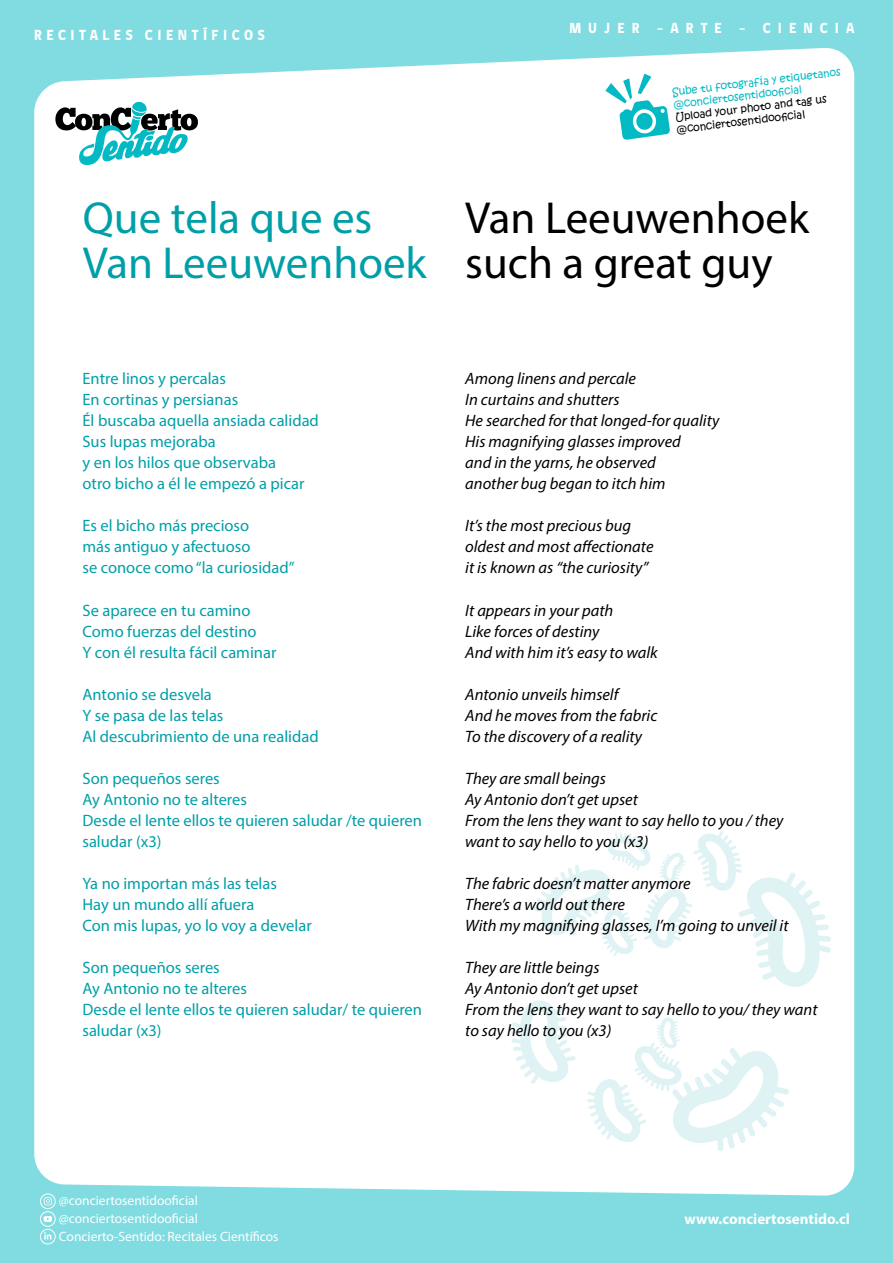
<style>
.page{position:relative;width:893px;height:1263px;background:#81dce1}
.page>*{position:absolute;margin:0;border:0;box-sizing:border-box;transform-origin:0 0}
.texto{font:45px/45px "Myriad Pro";color:#000}
.texto-2{font:45px/45px "Myriad Pro";color:#009fa8}
.texto_ingles{font:italic 16.5px/21px "Myriad Pro";color:#000}
.texto-3{font:16.5px/21px "Myriad Pro";color:#009fa8}
.t1{font:700 15px "Myriad Pro";color:#fff}
.t2{font:800 15px "gob CL";letter-spacing:.33em;color:#fff;scale:.9 1}
.t3{font:800 15px "gob CL";letter-spacing:.52em;color:#fff;scale:.9 1}
.t4{font:13.5px/18px "Myriad Pro";color:#fff}
.t5{font:10.5px/12.6px "Kristen ITC";color:#03bac4}
.t6{font:10.5px/12.6px "Kristen ITC";color:#000}
</style>
<div class="page">
<div style="left:34px;top:48px;width:820px;height:1148px;background:#fff"></div>
<svg style="left:534px;top:831px;width:297px;height:156px;background:#f7fbfc"></svg>
<svg style="left:587px;top:1017px;width:202px;height:134px;background:#f5fbfb"></svg>
<svg style="left:511px;top:999px;width:65px;height:85px;background:#f1f9fa"></svg>
<svg style="left:40px;top:1193px;width:16px;height:51px"></svg>
<svg style="left:55px;top:101px;width:143px;height:65px;background:#97c2c4"></svg>
<svg style="left:605px;top:74px;width:65px;height:66px;background:#a1e5e8"></svg>
<p class="t2" style="left:34px;top:25px;width:258px">RECITALES CIENTÍFICOS</p>
<p class="t3" style="left:569px;top:18px;width:318px">MUJER -ARTE - CIENCIA</p>
<p class="t5" style="left:671px;top:86px;width:171px;rotate:-7deg">Sube tu fotografía y etiquetanos @conciertosentidoofi cial</p>
<p class="t6" style="left:674px;top:111px;width:154px;rotate:-7deg">Upload your photo and tag us @conciertosentidoofi cial</p>
<p class="texto-2" style="left:83px;top:195px;width:345px">Que tela que es<br>Van Leeuwenhoek</p>
<p class="texto" style="left:465px;top:195px;width:345px">Van Leeuwenhoek such a great guy</p>
<p class="texto-3" style="left:82px;top:368px;width:145px">Entre linos y percalas</p>
<p class="texto-3" style="left:82px;top:389px;width:157px">En cortinas y persianas</p>
<p class="texto-3" style="left:82px;top:410px;width:238px">Él buscaba aquella ansiada calidad</p>
<p class="texto-3" style="left:82px;top:431px;width:135px">Sus lupas mejoraba</p>
<p class="texto-3" style="left:82px;top:452px;width:195px">y en los hilos que observaba</p>
<p class="texto-3" style="left:82px;top:473px;width:224px">otro bicho a él le empezó a picar</p>
<p class="texto-3" style="left:82px;top:515px;width:168px">Es el bicho más precioso</p>
<p class="texto-3" style="left:82px;top:536px;width:169px">más antiguo y afectuoso</p>
<p class="texto-3" style="left:82px;top:557px;width:214px">se conoce como “la curiosidad”</p>
<p class="texto-3" style="left:82px;top:599px;width:170px">Se aparece en tu camino</p>
<p class="texto-3" style="left:82px;top:620px;width:176px">Como fuerzas del destino</p>
<p class="texto-3" style="left:82px;top:641px;width:195px">Y con él resulta fácil caminar</p>
<p class="texto-3" style="left:82px;top:683px;width:131px">Antonio se desvela</p>
<p class="texto-3" style="left:82px;top:704px;width:143px">Y se pasa de las telas</p>
<p class="texto-3" style="left:82px;top:725px;width:238px">Al descubrimiento de una realidad</p>
<p class="texto-3" style="left:82px;top:767px;width:139px">Son pequeños seres</p>
<p class="texto-3" style="left:82px;top:788px;width:166px">Ay Antonio no te alteres</p>
<p class="texto-3" style="left:82px;top:809px;width:341px">Desde el lente ellos te quieren saludar /te quieren saludar (x3)</p>
<p class="texto-3" style="left:82px;top:872px;width:196px">Ya no importan más las telas</p>
<p class="texto-3" style="left:82px;top:893px;width:173px">Hay un mundo allí afuera</p>
<p class="texto-3" style="left:82px;top:914px;width:231px">Con mis lupas, yo lo voy a develar</p>
<p class="texto-3" style="left:82px;top:956px;width:139px">Son pequeños seres</p>
<p class="texto-3" style="left:82px;top:977px;width:166px">Ay Antonio no te alteres</p>
<p class="texto-3" style="left:82px;top:998px;width:341px">Desde el lente ellos te quieren saludar/ te quieren saludar (x3)</p>
<p class="texto_ingles" style="left:465px;top:368px;width:172px">Among linens and percale</p>
<p class="texto_ingles" style="left:465px;top:389px;width:156px">In curtains and shutters</p>
<p class="texto_ingles" style="left:465px;top:410px;width:256px">He searched for that longed-for quality</p>
<p class="texto_ingles" style="left:465px;top:431px;width:217px">His magnifying glasses improved</p>
<p class="texto_ingles" style="left:465px;top:452px;width:192px">and in the yarns, he observed</p>
<p class="texto_ingles" style="left:465px;top:473px;width:202px">another bug began to itch him</p>
<p class="texto_ingles" style="left:465px;top:515px;width:167px">It’s the most precious bug</p>
<p class="texto_ingles" style="left:465px;top:536px;width:190px">oldest and most affectionate</p>
<p class="texto_ingles" style="left:465px;top:557px;width:185px">it is known as “the curiosity”</p>
<p class="texto_ingles" style="left:465px;top:599px;width:150px">It appears in your path</p>
<p class="texto_ingles" style="left:465px;top:620px;width:136px">Like forces of destiny</p>
<p class="texto_ingles" style="left:465px;top:641px;width:194px">And with him it’s easy to walk</p>
<p class="texto_ingles" style="left:465px;top:683px;width:155px">Antonio unveils himself</p>
<p class="texto_ingles" style="left:465px;top:704px;width:194px">And he moves from the fabric</p>
<p class="texto_ingles" style="left:465px;top:725px;width:178px">To the discovery of a reality</p>
<p class="texto_ingles" style="left:465px;top:767px;width:142px">They are small beings</p>
<p class="texto_ingles" style="left:465px;top:788px;width:174px">Ay Antonio don’t get upset</p>
<p class="texto_ingles" style="left:465px;top:809px;width:320px">From the lens they want to say hello to you / they want to say hello to you (x3)</p>
<p class="texto_ingles" style="left:465px;top:872px;width:227px">The fabric doesn’t matter anymore</p>
<p class="texto_ingles" style="left:465px;top:893px;width:161px">There’s a world out there</p>
<p class="texto_ingles" style="left:465px;top:914px;width:325px">With my magnifying glasses, I’m going to unveil it</p>
<p class="texto_ingles" style="left:465px;top:956px;width:136px">They are little beings</p>
<p class="texto_ingles" style="left:465px;top:977px;width:174px">Ay Antonio don’t get upset</p>
<p class="texto_ingles" style="left:465px;top:998px;width:354px">From the lens they want to say hello to you/ they want to say hello to you (x3)</p>
<p class="t4" style="left:59px;top:1191px;width:221px">@conciertosentidooficial @conciertosentidooficial<br>Concierto-Sentido: Recitales Científicos</p>
<p class="t1" style="left:684px;top:1209px;width:167px">www.conciertosentido.cl</p>
</div>
